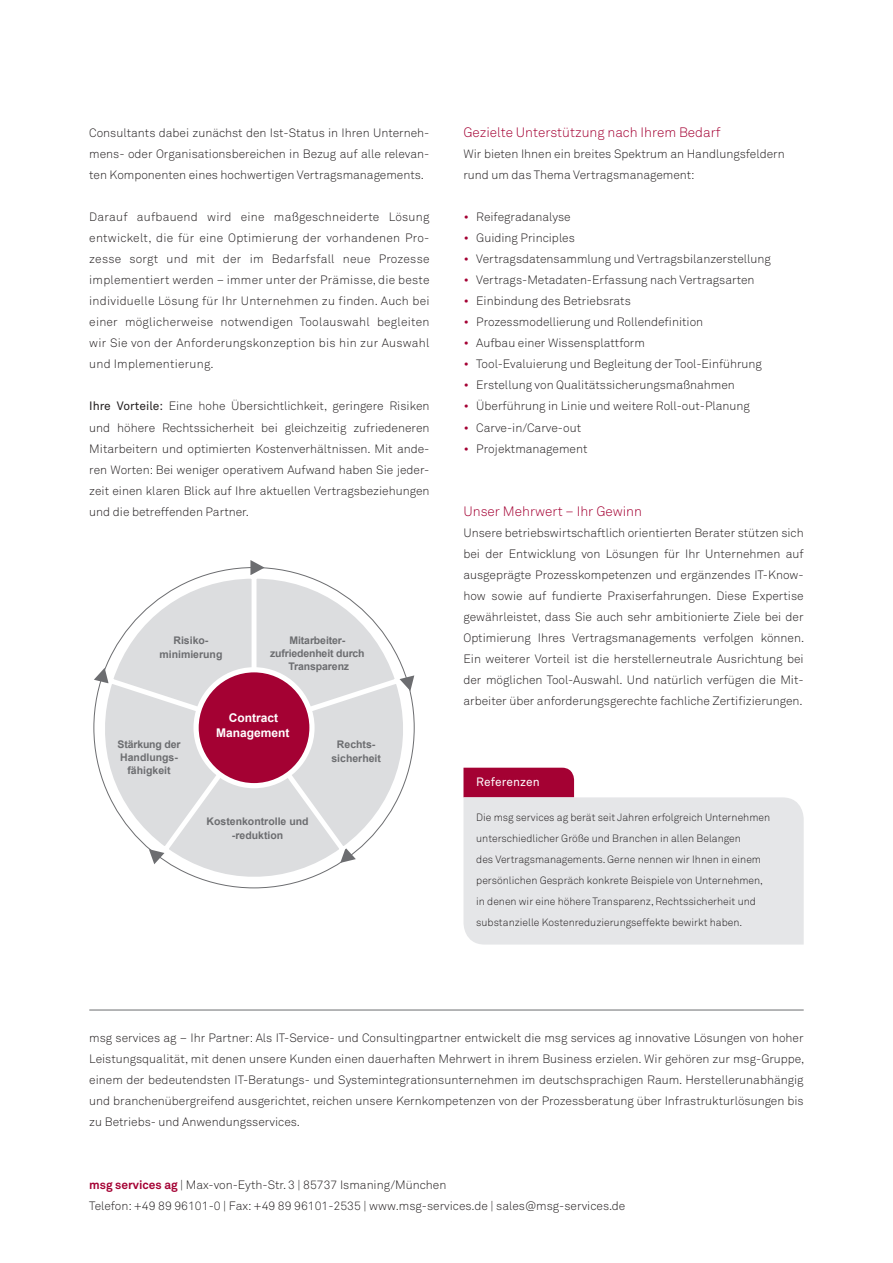
<style>
.page{position:relative;width:893px;height:1263px;background:#fff}
.page>*{position:absolute;margin:0;border:0;box-sizing:border-box;transform-origin:0 0}
.t1{font:300 13.5px "Akkurat Std";color:#a40133}
.t2{font:300 12px/21px "Akkurat Std";color:#231f20;text-align:justify}
.t3{font:700 12px/14.4px "Arial";color:#fff;text-align:center}
.t4{font:12px "Akkurat Std";letter-spacing:.005em;color:#fff}
.t5{font:300 10.5px "Akkurat Std";color:#231f20}
.t6{font:700 10.5px/14.1px "Arial";color:#6c6d70;text-align:center}
.s1{font-weight:400}
.s2{font-size:13.5px;color:#a40133}
.s3{font-weight:700;color:#a40133}
</style>
<div class="page">
<hr style="left:89px;top:1010px;width:715px;height:1px;background:#6c6d70">
<div style="left:463px;top:768px;width:111px;height:29px;background:#a40133"></div>
<div style="left:463px;top:797px;width:341px;height:147px;background:#e5e6e8"></div>
<svg style="left:93px;top:560px;width:322px;height:328px"></svg>
<div style="left:196px;top:670px;width:116px;height:116px;background:#a40133;border-radius:50%"></div>
<div style="left:193px;top:667px;width:122px;height:121px;border:5px solid #fff;border-radius:50%"></div>
<p class="t2" style="left:89px;top:122px;width:342px">Consultants dabei zunächst den Ist-Status in Ihren Unterneh&shy;mens- oder Organisationsbereichen in Bezug auf alle relevan&shy;ten Komponenten eines hochwertigen Vertragsmanagements.</p>
<p class="t2" style="left:89px;top:206px;width:342px">Darauf aufbauend wird eine maßgeschneiderte Lösung entwickelt, die für eine Optimierung der vorhandenen Pro&shy;zesse sorgt und mit der im Bedarfsfall neue Prozesse implementiert werden – immer unter der Prämisse, die beste individuelle Lösung für Ihr Unternehmen zu finden. Auch bei einer möglicherweise notwendigen Toolauswahl begleiten wir Sie von der Anforderungskonzeption bis hin zur Auswahl und Implementierung.</p>
<p class="t2" style="left:89px;top:396px;width:342px"><span class="s1">Ihre Vorteile:</span> Eine hohe Übersichtlichkeit, geringere Risiken und höhere Rechtssicherheit bei gleichzeitig zufriedeneren Mitarbeitern und optimierten Kostenverhältnissen. Mit ande&shy;ren Worten: Bei weniger operativem Aufwand haben Sie jeder&shy;zeit einen klaren Blick auf Ihre aktuellen Vertragsbeziehungen und die betreffenden Partner.</p>
<p class="t6" style="left:159px;top:634px;width:65px">Risiko&shy;minimierung</p>
<p class="t6" style="left:270px;top:634px;width:96px;line-height:12.9px">Mitarbeiter&shy;zufriedenheit durch<br>Transparenz</p>
<p class="t6" style="left:118px;top:738px;width:65px">Stärkung der</p>
<p class="t6" style="left:120px;top:751px;width:59px">Handlungs-</p>
<p class="t6" style="left:127px;top:763px;width:45px">fähigkeit</p>
<p class="t3" style="left:216px;top:711px;width:75px">Contract<br>Management</p>
<p class="t6" style="left:207px;top:814px;width:104px">Kostenkontrolle und -reduktion</p>
<p class="t6" style="left:337px;top:737px;width:40px">Rechts-</p>
<p class="t6" style="left:331px;top:751px;width:51px">sicherheit</p>
<p class="t1" style="left:463px;top:124px;width:259px">Gezielte Unterstützung nach Ihrem Bedarf</p>
<p class="t2" style="left:463px;top:143px;width:323px">Wir bieten Ihnen ein breites Spektrum an Handlungsfeldern</p>
<p class="t2" style="left:463px;top:164px;width:233px">rund um das Thema Vertragsmanagement:</p>
<p class="t2" style="left:463px;top:206px;width:109px"><span class="s2">•</span> Reifegradanalyse</p>
<p class="t2" style="left:463px;top:227px;width:113px"><span class="s2">•</span> Guiding Principles</p>
<p class="t2" style="left:463px;top:248px;width:309px"><span class="s2">•</span> Vertragsdatensammlung und Vertragsbilanzerstellung</p>
<p class="t2" style="left:463px;top:269px;width:293px"><span class="s2">•</span> Vertrags-Metadaten-Erfassung nach Vertragsarten</p>
<p class="t2" style="left:463px;top:290px;width:169px"><span class="s2">•</span> Einbindung des Betriebsrats</p>
<p class="t2" style="left:463px;top:312px;width:241px"><span class="s2">•</span> Prozessmodellierung und Rollendefinition</p>
<p class="t2" style="left:463px;top:333px;width:183px"><span class="s2">•</span> Aufbau einer Wissensplattform</p>
<p class="t2" style="left:463px;top:354px;width:300px"><span class="s2">•</span> Tool-Evaluierung und Begleitung der Tool-Einführung</p>
<p class="t2" style="left:463px;top:375px;width:273px"><span class="s2">•</span> Erstellung von Qualitätssicherungsmaßnahmen</p>
<p class="t2" style="left:463px;top:396px;width:288px"><span class="s2">•</span> Überführung in Linie und weitere Roll-out-Planung</p>
<p class="t2" style="left:463px;top:417px;width:119px"><span class="s2">•</span> Carve-in/Carve-out</p>
<p class="t2" style="left:463px;top:438px;width:125px"><span class="s2">•</span> Projektmanagement</p>
<p class="t1" style="left:463px;top:503px;width:180px">Unser Mehrwert – Ihr Gewinn</p>
<p class="t2" style="left:463px;top:522px;width:342px">Unsere betriebswirtschaftlich orientierten Berater stützen sich bei der Entwicklung von Lösungen für Ihr Unternehmen auf ausgeprägte Prozesskompetenzen und ergänzendes IT-Know&shy;how sowie auf fundierte Praxiserfahrungen. Diese Expertise gewährleistet, dass Sie auch sehr ambitionierte Ziele bei der Optimierung Ihres Vertragsmanagements verfolgen können.<br>Ein weiterer Vorteil ist die herstellerneutrale Ausrichtung bei der möglichen Tool-Auswahl. Und natürlich verfügen die Mit&shy;arbeiter über anforderungsgerechte fachliche Zertifizierungen.</p>
<p class="t4" style="left:476px;top:775px;width:65px">Referenzen</p>
<p class="t5" style="left:476px;top:811px;width:295px">Die msg services ag berät seit Jahren erfolgreich Unternehmen</p>
<p class="t5" style="left:476px;top:832px;width:266px">unterschiedlicher Größe und Branchen in allen Belangen</p>
<p class="t5" style="left:476px;top:853px;width:286px">des Vertragsmanagements. Gerne nennen wir Ihnen in einem</p>
<p class="t5" style="left:476px;top:874px;width:288px">persönlichen Gespräch konkrete Beispiele von Unternehmen,</p>
<p class="t5" style="left:476px;top:895px;width:281px">in denen wir eine höhere Transparenz, Rechtssicherheit und</p>
<p class="t5" style="left:476px;top:916px;width:267px">substanzielle Kostenreduzierungseffekte bewirkt haben.</p>
<p class="t2" style="left:89px;top:1027px;width:716px">msg services ag – Ihr Partner: Als IT-Service- und Consultingpartner entwickelt die msg services ag innovative Lösungen von hoher Leistungsqualität, mit denen unsere Kunden einen dauerhaften Mehrwert in ihrem Business erzielen. Wir gehören zur msg-Gruppe, einem der bedeutendsten IT-Beratungs- und Systemintegrationsunternehmen im deutschsprachigen Raum. Herstellerunabhängig und branchenübergreifend ausgerichtet, reichen unsere Kernkompetenzen von der Prozessberatung über Infrastrukturlösungen bis zu Betriebs- und Anwendungsservices.</p>
<p class="t2" style="left:89px;top:1174px;width:358px"><span class="s3">msg services ag</span> | Max-von-Eyth-Str. 3 | 85737 Ismaning/München</p>
<p class="t2" style="left:89px;top:1196px;width:538px">Telefon: +49 89 96101-0 | Fax: +49 89 96101-2535 | www.msg-services.de | sales@msg-services.de</p>
</div>
